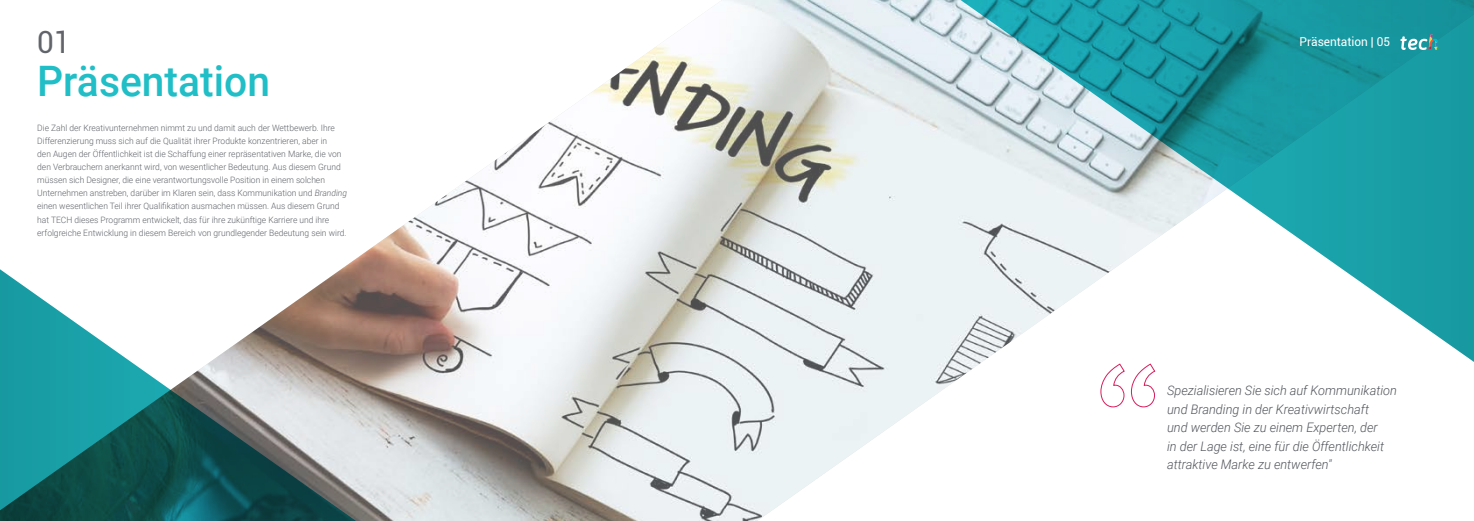
<style>
.page{position:relative;width:1474px;height:521px;background:#fff}
.page>*{position:absolute;margin:0;border:0;box-sizing:border-box;transform-origin:0 0}
.t1{font:500 42px "Roboto";color:#20bec6}
.t2{font:30.62px "Roboto";color:#61646a}
.t3{font:italic 300 13.12px/18.4px "Roboto";color:#52555b}
.t4{font:12.25px "Roboto";color:#fff}
.t5{font:300 8.75px/13.1px "Roboto";color:#61646a}
.s1{font-style:italic}
</style>
<div class="page">
<img style="left:354px;top:0;width:802px;height:521px">
<svg style="left:0;top:260px;width:373px;height:261px"></svg>
<svg style="left:943px;top:0;width:530px;height:371px"></svg>
<svg style="left:1100px;top:363px;width:55px;height:45px"></svg>
<svg style="left:1400px;top:34px;width:38px;height:17px"></svg>
<h2 class="t2" style="left:37px;top:21px;width:35px">01</h2>
<h3 class="t4" style="left:1299px;top:33px;width:92px">Präsentation | 05</h3>
<h1 class="t1" style="left:37px;top:52px;width:234px">Präsentation</h1>
<p class="t5" style="left:37px;top:121px;width:311px">Die Zahl der Kreativunternehmen nimmt zu und damit auch der Wettbewerb. Ihre Differenzierung muss sich auf die Qualität ihrer Produkte konzentrieren, aber in<br>den Augen der Öffentlichkeit ist die Schaffung einer repräsentativen Marke, die von den Verbrauchern anerkannt wird, von wesentlicher Bedeutung. Aus diesem Grund müssen sich Designer, die eine verantwortungsvolle Position in einem solchen Unternehmen anstreben, darüber im Klaren sein, dass Kommunikation und <span class="s1">Branding </span>einen wesentlichen Teil ihrer Qualifikation ausmachen müssen. Aus diesem Grund hat TECH dieses Programm entwickelt, das für ihre zukünftige Karriere und ihre erfolgreiche Entwicklung in diesem Bereich von grundlegender Bedeutung sein wird.</p>
<h3 class="t3" style="left:1167px;top:381px;width:231px">Spezialisieren Sie sich auf Kommunikation und Branding in der Kreativwirtschaft<br>und werden Sie zu einem Experten, der<br>in der Lage ist, eine für die Öffentlichkeit attraktive Marke zu entwerfen"</h3>
</div>
